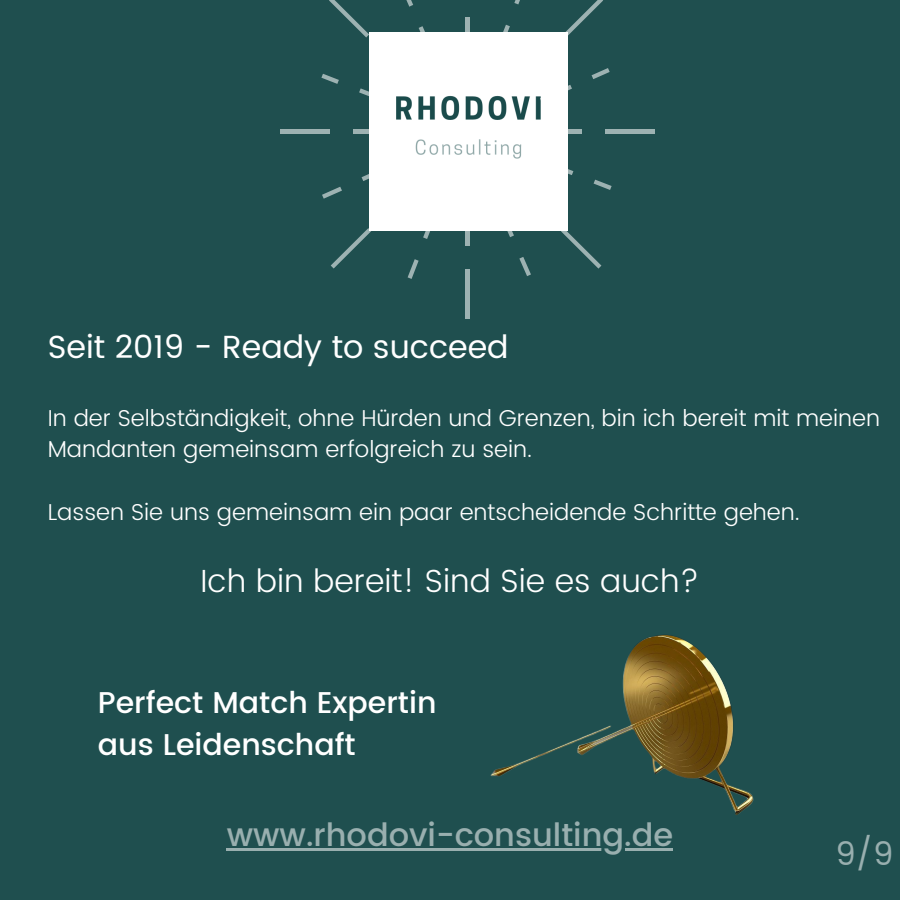
<style>
.page{position:relative;width:900px;height:900px;background:#1f4f4f}
.page>*{position:absolute;margin:0;border:0;box-sizing:border-box;transform-origin:0 0}
.t1{font:300 32px "Poppins";color:#fff}
.t2{font:500 32px "Poppins";color:#99afaf}
.t3{font:32px "Poppins";color:#fff}
.t4{font:32px "Poppins";color:#99afaf}
.t5{font:500 30px "Poppins";color:#fff}
.t6{font:300 23px/31.5px "Poppins";color:#fff}
</style>
<div class="page">
<img style="left:369px;top:33px;width:198px;height:198px">
<svg style="left:362px;top:164px;width:32px;height:17px"></svg>
<svg style="left:359px;top:88px;width:33px;height:16px"></svg>
<svg style="left:419px;top:26px;width:17px;height:32px"></svg>
<svg style="left:497px;top:205px;width:17px;height:32px"></svg>
<svg style="left:423px;top:206px;width:16px;height:33px"></svg>
<svg style="left:541px;top:159px;width:32px;height:16px"></svg>
<svg style="left:385px;top:188px;width:27px;height:27px"></svg>
<svg style="left:494px;top:25px;width:16px;height:32px"></svg>
<svg style="left:592px;top:68px;width:18px;height:11px"></svg>
<svg style="left:521px;top:188px;width:26px;height:27px"></svg>
<svg style="left:523px;top:51px;width:27px;height:26px"></svg>
<svg style="left:383px;top:51px;width:26px;height:26px"></svg>
<svg style="left:540px;top:85px;width:32px;height:17px"></svg>
<svg style="left:331px;top:228px;width:40px;height:41px"></svg>
<svg style="left:408px;top:259px;width:11px;height:20px"></svg>
<svg style="left:561px;top:228px;width:40px;height:41px"></svg>
<svg style="left:594px;top:180px;width:18px;height:10px"></svg>
<svg style="left:519px;top:257px;width:12px;height:19px"></svg>
<svg style="left:514px;top:0;width:6px;height:4px"></svg>
<svg style="left:563px;top:0;width:40px;height:37px"></svg>
<svg style="left:406px;top:0;width:7px;height:7px"></svg>
<svg style="left:329px;top:0;width:40px;height:38px"></svg>
<svg style="left:321px;top:74px;width:18px;height:10px"></svg>
<svg style="left:322px;top:187px;width:20px;height:12px"></svg>
<svg style="left:466px;top:18px;width:4px;height:33px"></svg>
<hr style="left:466px;top:269px;width:4px;height:50px;background:#9db2b2">
<svg style="left:466px;top:213px;width:4px;height:33px"></svg>
<hr style="left:605px;top:130px;width:50px;height:4px;background:#9db2b2">
<svg style="left:549px;top:130px;width:33px;height:4px"></svg>
<div style="left:280px;top:129px;width:50px;height:5px;background:#9db2b2"></div>
<svg style="left:354px;top:130px;width:33px;height:4px"></svg>
<img style="left:490px;top:635px;width:264px;height:180px">
<hr style="left:227px;top:848px;width:446px;height:3px;background:#99afaf">
<p class="t3" style="left:48px;top:328px;width:463px">Seit 2019 - Ready to succeed</p>
<p class="t6" style="left:48px;top:402px;width:834px">In der Selbständigkeit, ohne Hürden und Grenzen, bin ich bereit mit meinen<br>Mandanten gemeinsam erfolgreich zu sein.</p>
<p class="t6" style="left:48px;top:496px;width:754px">Lassen Sie uns gemeinsam ein paar entscheidende Schritte gehen.</p>
<p class="t1" style="left:201px;top:562px;width:500px">Ich bin bereit! Sind Sie es auch?</p>
<p class="t5" style="left:98px;top:685px;width:340px">Perfect Match Expertin</p>
<p class="t5" style="left:98px;top:727px;width:259px">aus Leidenschaft</p>
<p class="t2" style="left:227px;top:816px;width:448px">www.rhodovi-consulting.de</p>
<p class="t4" style="left:836px;top:836px;width:59px">9/9</p>
</div>
